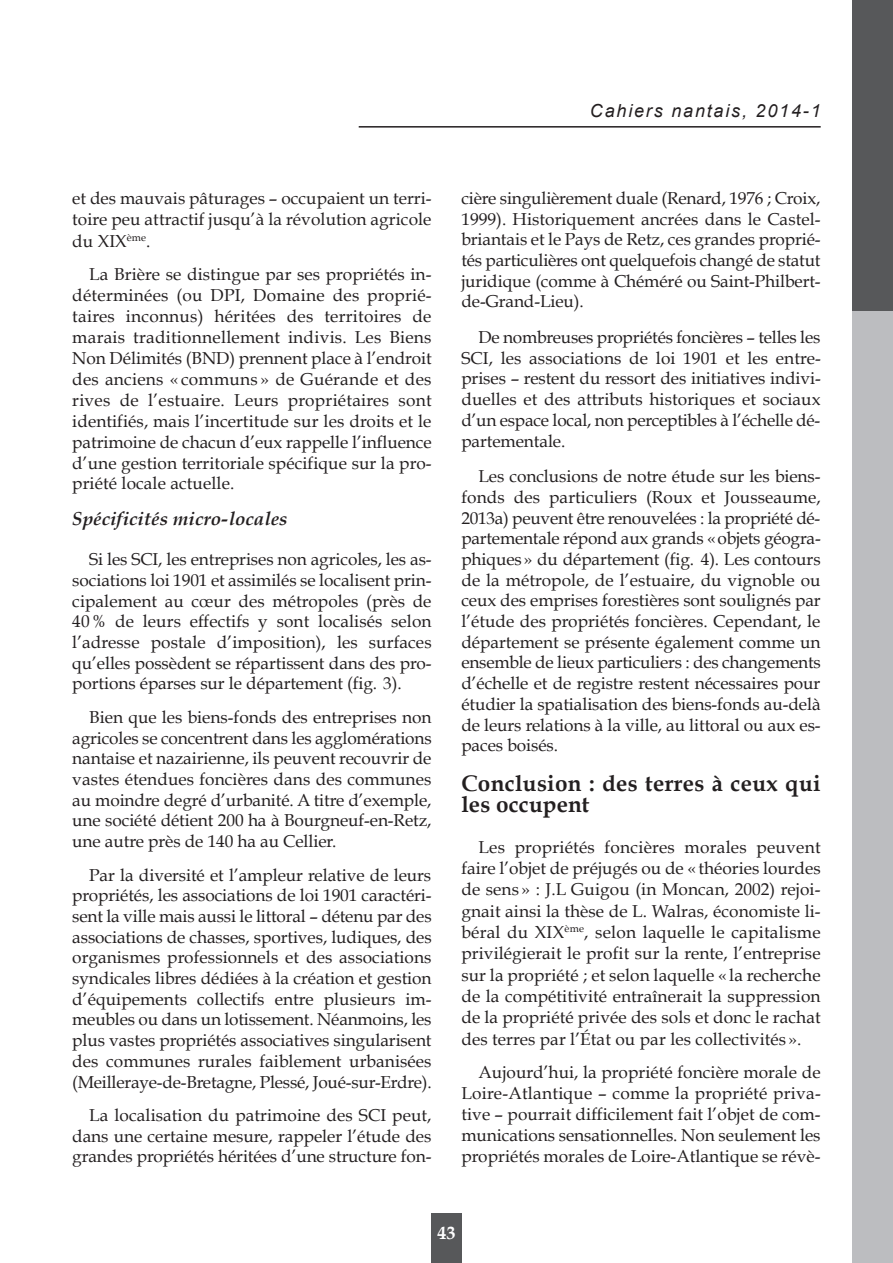
<style>
.page{position:relative;width:893px;height:1263px;background:#fff}
.page>*{position:absolute;margin:0;border:0;box-sizing:border-box;transform-origin:0 0}
.t1{font:700 22.5px/21px "Book Antiqua";letter-spacing:.015em;color:#231f20}
.t2{font:italic 700 18.75px "Book Antiqua";letter-spacing:.005em;color:#231f20}
.t3{font:italic 18px "Arial";letter-spacing:.1em;color:#231f20}
.t4{font:700 18px "Book Antiqua";color:#fff}
.t5{font:17.25px/20.7px "Book Antiqua";letter-spacing:-.005em;color:#231f20;text-align:justify}
</style>
<div class="page">
<hr style="left:359px;top:126px;width:462px;height:2px;background:#231f20">
<div style="left:853px;top:0;width:40px;height:311px;background:#57585a"></div>
<div style="left:853px;top:311px;width:40px;height:319px;background:#bcbdc0"></div>
<div style="left:853px;top:630px;width:40px;height:319px;background:#bcbdc0"></div>
<div style="left:853px;top:944px;width:40px;height:319px;background:#bcbdc0"></div>
<div style="left:432px;top:1213px;width:30px;height:50px;background:#57585a"></div>
<p class="t5" style="left:72px;top:188px;width:361px;line-height:21.3px">et des mauvais pâturages – occupaient un terri&shy;toire peu attractif jusqu’à la révolution agricole du XIX<sup>ème</sup>.</p>
<p class="t5" style="left:72px;top:264px;width:361px;text-indent:17px">La Brière se distingue par ses propriétés in&shy;déterminées (ou DPI, Domaine des proprié&shy;taires inconnus) héritées des territoires de marais traditionnellement indivis. Les Biens Non Délimités (BND) prennent place à l’endroit des anciens « communs » de Guérande et des rives de l’estuaire. Leurs propriétaires sont identifiés, mais l’incertitude sur les droits et le patrimoine de chacun d’eux rappelle l’influence d’une gestion territoriale spécifique sur la pro&shy;priété locale actuelle.</p>
<p class="t2" style="left:72px;top:508px;width:217px">Spécificités micro-locales</p>
<p class="t5" style="left:72px;top:549px;width:361px;text-indent:17px">Si les SCI, les entreprises non agricoles, les as&shy;sociations loi 1901 et assimilés se localisent prin&shy;cipalement au cœur des métropoles (près de 40% de leurs effectifs y sont localisés selon l’adresse postale d’imposition), les surfaces qu’elles possèdent se répartissent dans des pro&shy;portions éparses sur le département (fig. 3).</p>
<p class="t5" style="left:72px;top:707px;width:361px;text-indent:17px">Bien que les biens-fonds des entreprises non agricoles se concentrent dans les agglomérations nantaise et nazairienne, ils peuvent recouvrir de vastes étendues foncières dans des communes au moindre degré d’urbanité. A titre d’exemple, une société détient 200 ha à Bourgneuf-en-Retz, une autre près de 140 ha au Cellier.</p>
<p class="t5" style="left:72px;top:865px;width:361px;text-indent:17px">Par la diversité et l’ampleur relative de leurs propriétés, les associations de loi 1901 caractéri&shy;sent la ville mais aussi le littoral – détenu par des associations de chasses, sportives, ludiques, des organismes professionnels et des associations syndicales libres dédiées à la création et gestion d’équipements collectifs entre plusieurs im&shy;meubles ou dans un lotissement. Néanmoins, les plus vastes propriétés associatives singularisent des communes rurales faiblement urbanisées (Meilleraye-de-Bretagne, Plessé, Joué-sur-Erdre).</p>
<p class="t5" style="left:72px;top:1105px;width:361px;text-indent:17px">La localisation du patrimoine des SCI peut, dans une certaine mesure, rappeler l’étude des grandes propriétés héritées d’une structure fon-</p>
<p class="t3" style="left:590px;top:101px;width:232px">Cahiers nantais, 2014-1</p>
<p class="t5" style="left:461px;top:188px;width:361px">cière singulièrement duale (Renard, 1976 ; Croix, 1999). Historiquement ancrées dans le Castel&shy;briantais et le Pays de Retz, ces grandes proprié&shy;tés particulières ont quelquefois changé de statut juridique (comme à Chéméré ou Saint-Philbert&shy;de-Grand-Lieu).</p>
<p class="t5" style="left:461px;top:327px;width:361px;text-indent:17px">De nombreuses propriétés foncières – telles les SCI, les associations de loi 1901 et les entre&shy;prises – restent du ressort des initiatives indivi&shy;duelles et des attributs historiques et sociaux d’un espace local, non perceptibles à l’échelle dé&shy;partementale.</p>
<p class="t5" style="left:461px;top:466px;width:361px;text-indent:17px">Les conclusions de notre étude sur les biens&shy;fonds des particuliers (Roux et Jousseaume, 2013a) peuvent être renouvelées : la propriété dé&shy;partementale répond aux grands « objets géogra&shy;phiques » du département (fig. 4). Les contours de la métropole, de l’estuaire, du vignoble ou ceux des emprises forestières sont soulignés par l’étude des propriétés foncières. Cependant, le département se présente également comme un ensemble de lieux particuliers : des changements d’échelle et de registre restent nécessaires pour étudier la spatialisation des biens-fonds au-delà de leurs relations à la ville, au littoral ou aux es&shy;paces boisés.</p>
<h1 class="t1" style="left:461px;top:774px;width:361px">Conclusion : des terres à ceux qui les occupent</h1>
<p class="t5" style="left:461px;top:837px;width:361px;line-height:21.3px;text-indent:17px">Les propriétés foncières morales peuvent faire l’objet de préjugés ou de « théories lourdes de sens » : J.L Guigou (in Moncan, 2002) rejoi&shy;gnait ainsi la thèse de L. Walras, économiste li&shy;béral du XIX<sup>ème</sup>, selon laquelle le capitalisme privilégierait le profit sur la rente, l’entreprise sur la propriété ; et selon laquelle « la recherche de la compétitivité entraînerait la suppression de la propriété privée des sols et donc le rachat des terres par l’État ou par les collectivités ».</p>
<p class="t5" style="left:461px;top:1062px;width:361px;text-indent:17px">Aujourd’hui, la propriété foncière morale de Loire-Atlantique – comme la propriété priva&shy;tive – pourrait difficilement fait l’objet de com&shy;munications sensationnelles. Non seulement les propriétés morales de Loire-Atlantique se révè-</p>
<p class="t4" style="left:438px;top:1222px;width:19px">43</p>
</div>
